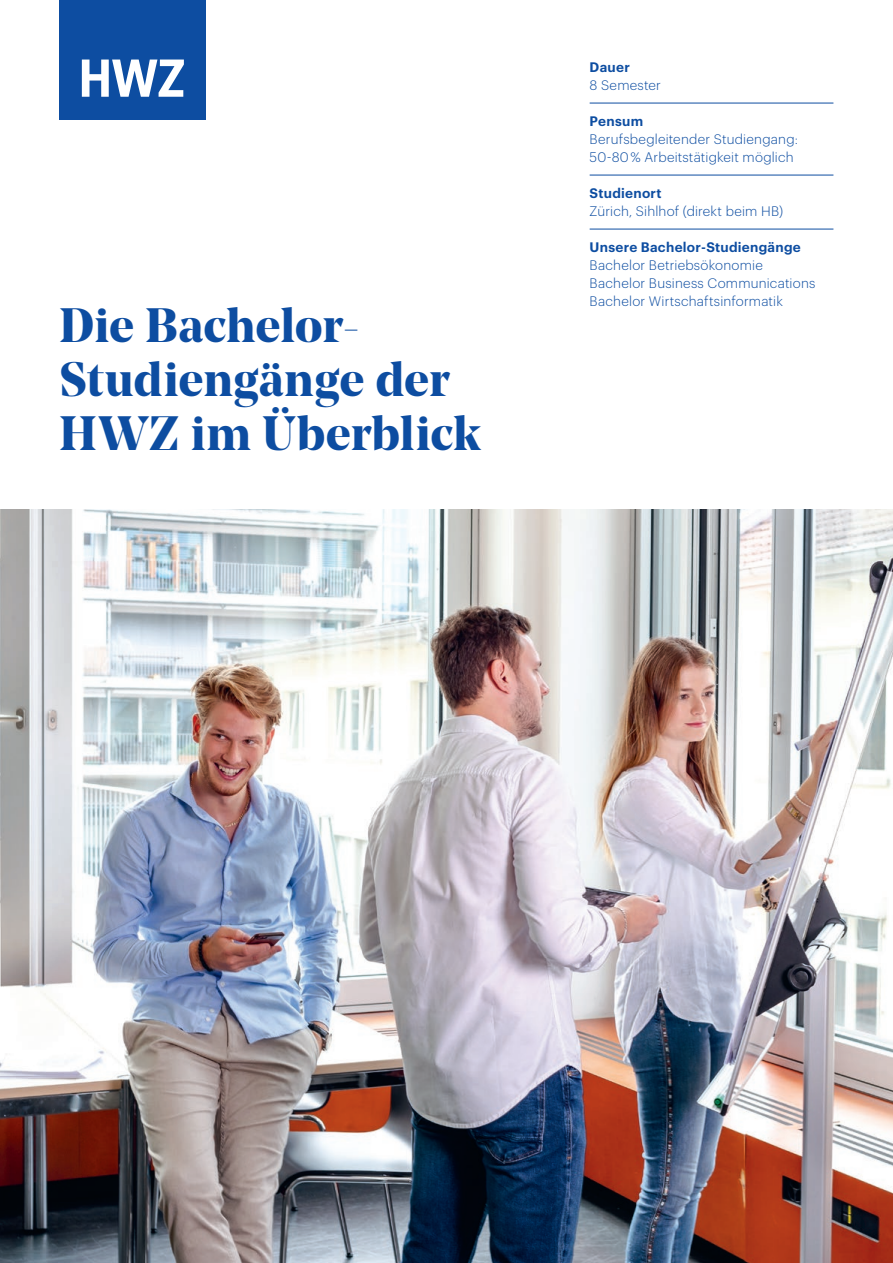
<style>
.page{position:relative;width:893px;height:1263px;background:#fff}
.page>*{position:absolute;margin:0;border:0;box-sizing:border-box;transform-origin:0 0}
.t1{font:700 48px/54px "Noe Display";letter-spacing:.005em;color:#0d4da1}
.t2{font:300 13.5px/18px "Graphik";letter-spacing:.02em;color:#0d4da1}
.t3{font:600 13.5px "Graphik";letter-spacing:.02em;color:#0d4da1}
</style>
<div class="page">
<hr style="left:590px;top:103px;width:243px;height:1px;background:#0d4da1">
<hr style="left:590px;top:175px;width:243px;height:1px;background:#0d4da1">
<hr style="left:590px;top:229px;width:243px;height:1px;background:#0d4da1">
<img style="left:0;top:509px;width:893px;height:754px">
<div style="left:60px;top:0;width:146px;height:119px;background:#0d4da1"></div>
<svg style="left:82px;top:60px;width:102px;height:37px"></svg>
<h1 class="t1" style="left:60px;top:297px;width:423px">Die Bachelor-<br>Studiengänge der<br>HWZ im Überblick</h1>
<p class="t3" style="left:590px;top:56px;width:42px">Dauer</p>
<p class="t2" style="left:590px;top:75px;width:73px">8 Semester</p>
<p class="t3" style="left:590px;top:110px;width:55px">Pensum</p>
<p class="t2" style="left:590px;top:129px;width:210px">Berufsbegleitender Studiengang:<br>50-80 % Arbeitstätigkeit möglich</p>
<p class="t3" style="left:590px;top:182px;width:73px">Studienort</p>
<p class="t2" style="left:590px;top:201px;width:195px">Zürich, Sihlhof (direkt beim HB)</p>
<p class="t3" style="left:590px;top:236px;width:213px">Unsere Bachelor-Studiengänge</p>
<p class="t2" style="left:590px;top:255px;width:227px">Bachelor Betriebsökonomie<br>Bachelor Business Communications<br>Bachelor Wirtschaftsinformatik</p>
</div>
